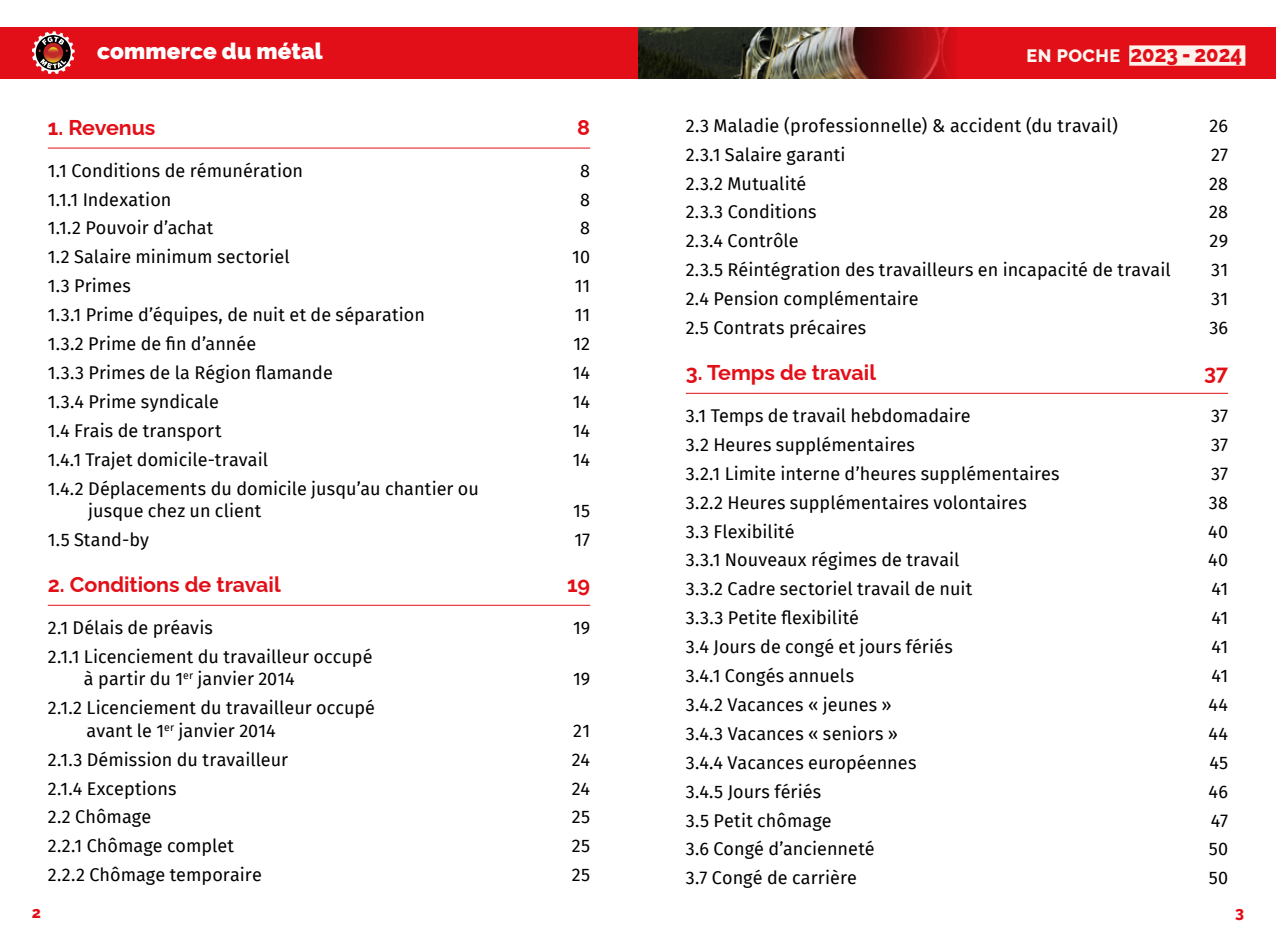
<style>
.page{position:relative;width:1276px;height:948px;background:#fff}
.page>*{position:absolute;margin:0;border:0;box-sizing:border-box;transform-origin:0 0}
.t1{font:800 22.72px "Raleway";color:#e30f18;scale:.89 1}
.t2{font:900 22.5px "Raleway";letter-spacing:.01em;color:#fff}
.t3{font:700 21.38px "Raleway";color:#e30f18}
.t4{font:18px/22.5px "Fira Sans";letter-spacing:.005em;color:#000}
.t5{font:800 15.75px "Raleway";color:#e30f18}
.s1{font-size:18px;color:#fbf8f2}
</style>
<div class="page">
<div style="left:957px;top:27px;width:319px;height:51px;background:#e30f18"></div>
<div style="left:0;top:27px;width:638px;height:51px;background:#e30f18"></div>
<img style="left:638px;top:27px;width:319px;height:51px">
<div style="left:1129px;top:45px;width:116px;height:21px;background:#fef2ed"></div>
<svg style="left:32px;top:31px;width:43px;height:43px"></svg>
<hr style="left:48px;top:148px;width:542px;height:1px;background:#e30f18">
<hr style="left:48px;top:604px;width:542px;height:1px;background:#e30f18">
<hr style="left:686px;top:393px;width:542px;height:1px;background:#e30f18">
<p class="t2" style="left:97px;top:38px;width:227px">commerce du métal</p>
<p class="t1" style="left:1026px;top:36px;width:244px"><span class="s1">EN POCHE</span> 2023 - 2024</p>
<p class="t3" style="left:48px;top:110px;width:109px">1. Revenus</p>
<p class="t3" style="left:577px;top:110px;width:14px">8</p>
<p class="t4" style="left:48px;top:159px;width:257px">1.1 Conditions de rémunération</p>
<p class="t4" style="left:580px;top:159px;width:11px">8</p>
<p class="t4" style="left:48px;top:187px;width:125px">1.1.1 Indexation</p>
<p class="t4" style="left:580px;top:187px;width:11px">8</p>
<p class="t4" style="left:48px;top:216px;width:167px">1.1.2 Pouvoir d’achat</p>
<p class="t4" style="left:580px;top:216px;width:11px">8</p>
<p class="t4" style="left:48px;top:245px;width:243px">1.2 Salaire minimum sectoriel</p>
<p class="t4" style="left:572px;top:245px;width:19px">10</p>
<p class="t4" style="left:48px;top:274px;width:85px">1.3 Primes</p>
<p class="t4" style="left:575px;top:274px;width:17px">11</p>
<p class="t4" style="left:48px;top:303px;width:379px">1.3.1 Prime d’équipes, de nuit et de séparation</p>
<p class="t4" style="left:575px;top:303px;width:17px">11</p>
<p class="t4" style="left:48px;top:332px;width:210px">1.3.2 Prime de fin d’année</p>
<p class="t4" style="left:573px;top:332px;width:18px">12</p>
<p class="t4" style="left:48px;top:361px;width:286px">1.3.3 Primes de la Région flamande</p>
<p class="t4" style="left:573px;top:361px;width:19px">14</p>
<p class="t4" style="left:48px;top:389px;width:173px">1.3.4 Prime syndicale</p>
<p class="t4" style="left:573px;top:389px;width:19px">14</p>
<p class="t4" style="left:48px;top:418px;width:175px">1.4 Frais de transport</p>
<p class="t4" style="left:573px;top:418px;width:19px">14</p>
<p class="t4" style="left:48px;top:447px;width:222px">1.4.1 Trajet domicile-travail</p>
<p class="t4" style="left:573px;top:447px;width:19px">14</p>
<p class="t4" style="left:88px;top:476px;width:392px;text-indent:-40px">1.4.2 Déplacements du domicile jusqu’au chantier ou jusque chez un client</p>
<p class="t4" style="left:573px;top:499px;width:18px">15</p>
<p class="t4" style="left:48px;top:527px;width:103px">1.5 Stand-by</p>
<p class="t4" style="left:574px;top:527px;width:17px">17</p>
<p class="t3" style="left:48px;top:567px;width:234px">2. Conditions de travail</p>
<p class="t3" style="left:567px;top:567px;width:25px">19</p>
<p class="t4" style="left:48px;top:615px;width:167px">2.1 Délais de préavis</p>
<p class="t4" style="left:573px;top:615px;width:19px">19</p>
<p class="t4" style="left:84px;top:644px;width:290px;text-indent:-36px">2.1.1 Licenciement du travailleur occupé à partir du 1<sup>er</sup> janvier 2014</p>
<p class="t4" style="left:573px;top:667px;width:19px">19</p>
<p class="t4" style="left:87px;top:696px;width:290px;text-indent:-39px">2.1.2 Licenciement du travailleur occupé avant le 1<sup>er</sup> janvier 2014</p>
<p class="t4" style="left:573px;top:718px;width:18px">21</p>
<p class="t4" style="left:48px;top:747px;width:242px">2.1.3 Démission du travailleur</p>
<p class="t4" style="left:572px;top:747px;width:20px">24</p>
<p class="t4" style="left:48px;top:776px;width:130px">2.1.4 Exceptions</p>
<p class="t4" style="left:572px;top:776px;width:20px">24</p>
<p class="t4" style="left:48px;top:805px;width:105px">2.2 Chômage</p>
<p class="t4" style="left:572px;top:805px;width:20px">25</p>
<p class="t4" style="left:48px;top:834px;width:188px">2.2.1 Chômage complet</p>
<p class="t4" style="left:572px;top:834px;width:20px">25</p>
<p class="t4" style="left:48px;top:862px;width:215px">2.2.2 Chômage temporaire</p>
<p class="t4" style="left:572px;top:862px;width:20px">25</p>
<p class="t4" style="left:686px;top:114px;width:433px">2.3 Maladie (professionnelle) &amp; accident (du travail)</p>
<p class="t4" style="left:1209px;top:114px;width:20px">26</p>
<p class="t4" style="left:686px;top:142px;width:161px">2.3.1 Salaire garanti</p>
<p class="t4" style="left:1211px;top:142px;width:19px">27</p>
<p class="t4" style="left:686px;top:171px;width:122px">2.3.2 Mutualité</p>
<p class="t4" style="left:1209px;top:171px;width:20px">28</p>
<p class="t4" style="left:686px;top:200px;width:132px">2.3.3 Conditions</p>
<p class="t4" style="left:1209px;top:200px;width:20px">28</p>
<p class="t4" style="left:686px;top:229px;width:114px">2.3.4 Contrôle</p>
<p class="t4" style="left:1209px;top:229px;width:20px">29</p>
<p class="t4" style="left:686px;top:258px;width:486px">2.3.5 Réintégration des travailleurs en incapacité de travail</p>
<p class="t4" style="left:1211px;top:258px;width:18px">31</p>
<p class="t4" style="left:686px;top:287px;width:234px">2.4 Pension complémentaire</p>
<p class="t4" style="left:1211px;top:287px;width:18px">31</p>
<p class="t4" style="left:686px;top:316px;width:182px">2.5 Contrats précaires</p>
<p class="t4" style="left:1209px;top:316px;width:20px">36</p>
<p class="t3" style="left:686px;top:355px;width:192px">3. Temps de travail</p>
<p class="t3" style="left:1204px;top:355px;width:25px">37</p>
<p class="t4" style="left:686px;top:404px;width:286px">3.1 Temps de travail hebdomadaire</p>
<p class="t4" style="left:1211px;top:404px;width:19px">37</p>
<p class="t4" style="left:686px;top:432px;width:231px">3.2 Heures supplémentaires</p>
<p class="t4" style="left:1211px;top:432px;width:19px">37</p>
<p class="t4" style="left:686px;top:461px;width:375px">3.2.1 Limite interne d’heures supplémentaires</p>
<p class="t4" style="left:1211px;top:461px;width:19px">37</p>
<p class="t4" style="left:686px;top:490px;width:342px">3.2.2 Heures supplémentaires volontaires</p>
<p class="t4" style="left:1209px;top:490px;width:21px">38</p>
<p class="t4" style="left:686px;top:519px;width:110px">3.3 Flexibilité</p>
<p class="t4" style="left:1208px;top:519px;width:21px">40</p>
<p class="t4" style="left:686px;top:548px;width:275px">3.3.1 Nouveaux régimes de travail</p>
<p class="t4" style="left:1208px;top:548px;width:21px">40</p>
<p class="t4" style="left:686px;top:577px;width:288px">3.3.2 Cadre sectoriel travail de nuit</p>
<p class="t4" style="left:1211px;top:577px;width:18px">41</p>
<p class="t4" style="left:686px;top:606px;width:175px">3.3.3 Petite flexibilité</p>
<p class="t4" style="left:1211px;top:606px;width:18px">41</p>
<p class="t4" style="left:686px;top:635px;width:268px">3.4 Jours de congé et jours fériés</p>
<p class="t4" style="left:1211px;top:635px;width:18px">41</p>
<p class="t4" style="left:686px;top:663px;width:170px">3.4.1 Congés annuels</p>
<p class="t4" style="left:1211px;top:663px;width:18px">41</p>
<p class="t4" style="left:686px;top:692px;width:207px">3.4.2 Vacances « jeunes »</p>
<p class="t4" style="left:1208px;top:692px;width:21px">44</p>
<p class="t4" style="left:686px;top:721px;width:214px">3.4.3 Vacances « seniors »</p>
<p class="t4" style="left:1208px;top:721px;width:21px">44</p>
<p class="t4" style="left:686px;top:750px;width:232px">3.4.4 Vacances européennes</p>
<p class="t4" style="left:1209px;top:750px;width:20px">45</p>
<p class="t4" style="left:686px;top:779px;width:137px">3.4.5 Jours fériés</p>
<p class="t4" style="left:1208px;top:779px;width:21px">46</p>
<p class="t4" style="left:686px;top:808px;width:147px">3.5 Petit chômage</p>
<p class="t4" style="left:1210px;top:808px;width:19px">47</p>
<p class="t4" style="left:686px;top:837px;width:190px">3.6 Congé d’ancienneté</p>
<p class="t4" style="left:1208px;top:837px;width:21px">50</p>
<p class="t4" style="left:686px;top:865px;width:173px">3.7 Congé de carrière</p>
<p class="t4" style="left:1208px;top:865px;width:21px">50</p>
<p class="t5" style="left:32px;top:899px;width:11px">2</p>
<p class="t5" style="left:1235px;top:899px;width:10px">3</p>
</div>
